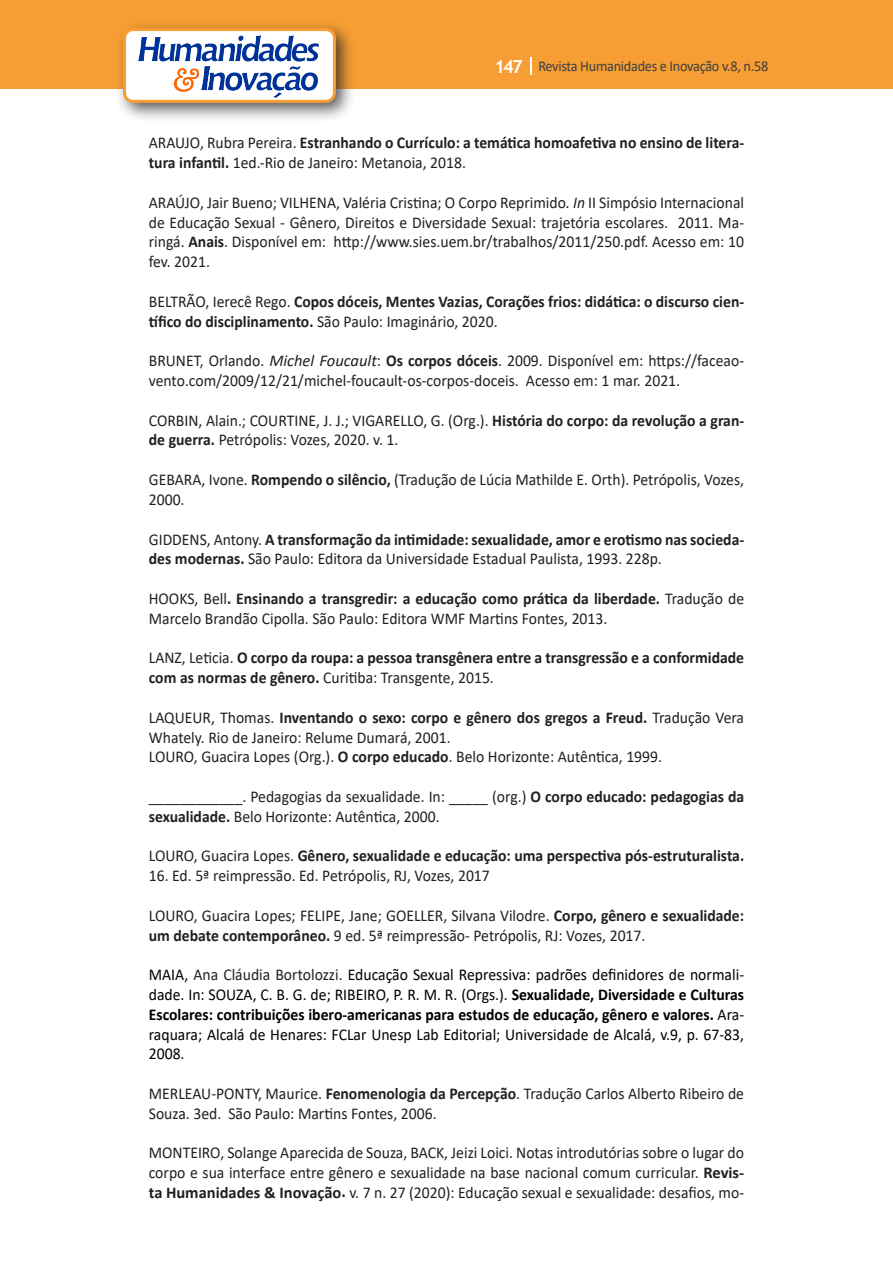
<style>
.page{position:relative;width:893px;height:1263px;background:#fff}
.page>*{position:absolute;margin:0;border:0;box-sizing:border-box;transform-origin:0 0}
.Texto{font:16.5px/19.8px "Calibri";color:#231f20;scale:.95 1}
.Texto-2{font:700 16.5px/19.8px "Calibri";color:#231f20;scale:.95 1}
.Texto-3{font:16.5px/19.8px "Calibri";color:#000;text-align:justify;scale:.95 1}
.t1{font:15px "Calibri";letter-spacing:-.02em;color:#3e3e3f;scale:.95 1}
.s1{font-family:"Trebuchet MS";font-weight:700;font-size:18px;color:#fff}
.s2{font-weight:400}
.s3{font-style:italic}
.s4{font-weight:700}
.s5{color:#231f20}
</style>
<div class="page">
<div style="left:0;top:0;width:893px;height:88px;background:#f69e34"></div>
<svg style="left:530px;top:57px;width:2px;height:18px"></svg>
<div style="left:115px;top:20px;width:241px;height:103px;background:#231f20;opacity:.75"></div>
<div style="left:125px;top:30px;width:209px;height:71px;background:#fff;border-radius:9px"></div>
<img style="left:138px;top:35px;width:181px;height:62px">
<div style="left:123px;top:28px;width:213px;height:75px;border:3px solid #f69e34;border-radius:9px"></div>
<p class="t1" style="left:495px;top:56px;width:290px"><span class="s1">147</span> Revista Humanidades e Inovação v.8, n.58</p>
<p class="Texto-2" style="left:149px;top:133px;width:628px"><span class="s2">ARAUJO, Rubra Pereira.</span> Estranhando o Currículo: a temática homoafetiva no ensino de litera&shy;tura infantil. <span class="s2">1ed.-Rio de Janeiro: Metanoia, 2018.</span></p>
<p class="Texto" style="left:149px;top:192px;width:628px;text-align:justify">ARAÚJO, Jair Bueno; VILHENA, Valéria Cristina; O Corpo Reprimido<span class="s3">. In</span> II Simpósio Internacional de Educação Sexual - Gênero, Direitos e Diversidade Sexual: trajetória escolares. 2011. Ma&shy;ringá. <span class="s4">Anais</span>. Disponível em: http://www.sies.uem.br/trabalhos/2011/250.pdf. Acesso em: 10 fev. 2021.</p>
<p class="Texto-2" style="left:149px;top:291px;width:628px"><span class="s2">BELTRÃO, Ierecê Rego.</span> Copos dóceis, Mentes Vazias, Corações frios: didática: o discurso cien&shy;tífico do disciplinamento. <span class="s2">São Paulo: Imaginário, 2020.</span></p>
<p class="Texto" style="left:149px;top:350px;width:628px">BRUNET, Orlando. <span class="s3">Michel Foucault</span>: <span class="s4">Os corpos dóceis</span>. 2009. Disponível em: https://faceao&shy;vento.com/2009/12/21/michel-foucault-os-corpos-doceis. Acesso em: 1 mar. 2021.</p>
<p class="Texto" style="left:149px;top:410px;width:628px">CORBIN, Alain.; COURTINE, J. J.; VIGARELLO, G. (Org.). <span class="s4">História do corpo: da revolução a gran&shy;de guerra.</span> Petrópolis: Vozes, 2020. v. 1.</p>
<p class="Texto" style="left:149px;top:469px;width:628px">GEBARA, Ivone. <span class="s4">Rompendo o silêncio,</span> (Tradução de Lúcia Mathilde E. Orth). Petrópolis, Vozes,<br>2000.</p>
<p class="Texto-2" style="left:149px;top:529px;width:628px"><span class="s2">GIDDENS, Antony.</span> A transformação da intimidade: sexualidade, amor e erotismo nas socieda&shy;des modernas. <span class="s2">São Paulo: Editora da Universidade Estadual Paulista, 1993. 228p.</span></p>
<p class="Texto" style="left:149px;top:588px;width:628px">HOOKS, Bell<span class="s4">. Ensinando a transgredir: a educação como prática da liberdade.</span> Tradução de<br>Marcelo Brandão Cipolla. São Paulo: Editora WMF Martins Fontes, 2013.</p>
<p class="Texto-2" style="left:149px;top:648px;width:628px"><span class="s2">LANZ, Leticia.</span> O corpo da roupa: a pessoa transgênera entre a transgressão e a conformidade com as normas de gênero. <span class="s2">Curitiba: Transgente, 2015.</span></p>
<p class="Texto" style="left:149px;top:707px;width:628px">LAQUEUR, Thomas. <span class="s4">Inventando o sexo: corpo e gênero dos gregos a Freud.</span> Tradução Vera<br>Whately. Rio de Janeiro: Relume Dumará, 2001.</p>
<p class="Texto" style="left:149px;top:746px;width:542px">LOURO, Guacira Lopes (Org.). <span class="s4">O corpo educado</span>. Belo Horizonte: Autêntica, 1999.</p>
<p class="Texto" style="left:149px;top:786px;width:628px">____________. Pedagogias da sexualidade. In: _____ (org.) <span class="s4">O corpo educado: pedagogias da sexualidade.</span> Belo Horizonte: Autêntica, 2000.</p>
<p class="Texto-2" style="left:149px;top:846px;width:628px"><span class="s2">LOURO, Guacira Lopes.</span> Gênero, sexualidade e educação: uma perspectiva pós-estruturalista.</p>
<p class="Texto" style="left:149px;top:865px;width:360px">16. Ed. 5ª reimpressão. Ed. Petrópolis, RJ, Vozes, 2017</p>
<p class="Texto" style="left:149px;top:905px;width:628px">LOURO, Guacira Lopes; FELIPE, Jane; GOELLER, Silvana Vilodre. <span class="s4">Corpo, gênero e sexualidade: um debate contemporâneo.</span> 9 ed. 5ª reimpressão- Petrópolis, RJ: Vozes, 2017.</p>
<p class="Texto-3" style="left:149px;top:964px;width:628px">MAIA, <span class="s5">Ana Cláudia Bortolozzi.</span> Educação Sexual Repressiva: padrões definidores de normali&shy;dade. In: SOUZA, C. B. G. de; RIBEIRO, P. R. M. R. (Orgs.). <span class="s4">Sexualidade, Diversidade e Culturas Escolares: contribuições ibero-americanas para estudos de educação, gênero e valores.</span> Ara&shy;raquara; Alcalá de Henares: FCLar Unesp Lab Editorial; Universidade de Alcalá, v.9, p. 67-83, 2008.</p>
<p class="Texto" style="left:149px;top:1083px;width:628px">MERLEAU-PONTY, Maurice. <span class="s4">Fenomenologia da Percepção</span>. Tradução Carlos Alberto Ribeiro de<br>Souza. 3ed. São Paulo: Martins Fontes, 2006.</p>
<p class="Texto" style="left:149px;top:1142px;width:628px;text-align:justify">MONTEIRO, Solange Aparecida de Souza, BACK, Jeizi Loici. Notas introdutórias sobre o lugar do corpo e sua interface entre gênero e sexualidade na base nacional comum curricular. <span class="s4">Revis&shy;ta Humanidades &amp; Inovação.</span> v. 7 n. 27 (2020): Educação sexual e sexualidade: desafios, mo-</p>
</div>
